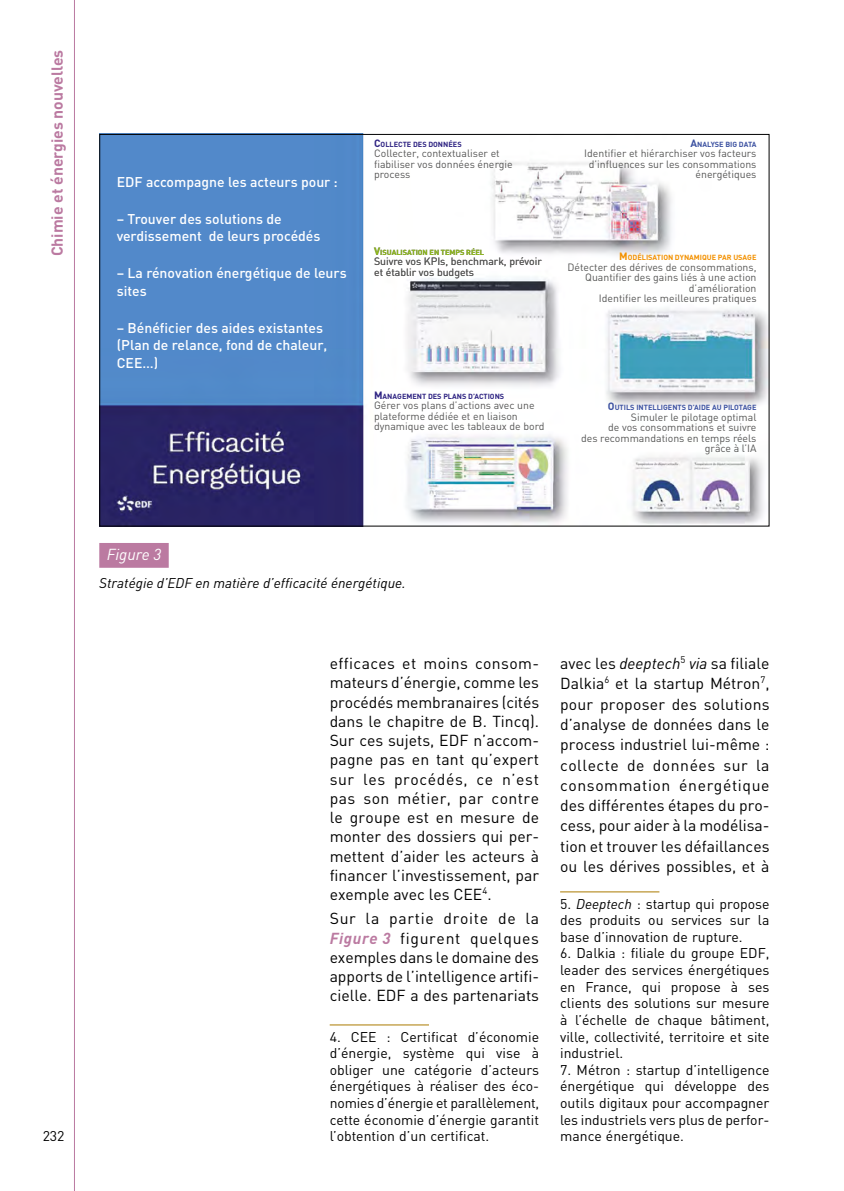
<style>
.page{position:relative;width:844px;height:1191px;background:#fff}
.page>*{position:absolute;margin:0;border:0;box-sizing:border-box;transform-origin:0 0}
.Texte_courant{font:15.75px/19.2px "DIN";color:#000;text-align:justify}
.t1{font:700 15.75px "DIN";color:#bb7aa1}
.Figure_numero{font:italic 15.75px "DIN";color:#fff}
.Notes{font:14px/16.6px "DIN";color:#000;text-align:justify}
.t2{font:500 14px/17.5px "DIN";color:#fff}
.Figure_titre{font:italic 14px "DIN";color:#000}
.t3{font:10.5px/10.5px "DIN";color:#565655}
.t4{font:700 7.35px "DIN";color:#3d52a1}
.t5{font:700 7.35px "DIN";color:#2e2382}
.t6{font:700 7.35px "DIN";color:#f39100}
.t7{font:700 7.35px "DIN";color:#94c11a}
.s1{font-size:10.5px}
.s2{font-weight:700;font-style:italic;color:#bb7aa1}
.s3{font-style:italic}
</style>
<div class="page">
<svg style="left:74px;top:0;width:1px;height:1191px"></svg>
<hr style="left:560px;top:891px;width:99px;height:1px;background:#aa7b00">
<hr style="left:329px;top:1024px;width:100px;height:1px;background:#aa7b00">
<div style="left:99px;top:543px;width:70px;height:25px;background:#bb7aa1"></div>
<img style="left:101px;top:136px;width:666px;height:388px">
<p class="t1" style="left:47px;top:256px;width:208px;rotate:-90deg">Chimie et énergies nouvelles</p>
<p class="t2" style="left:117px;top:173px;width:222px">EDF accompagne les acteurs pour :</p>
<p class="t2" style="left:117px;top:210px;width:205px">– Trouver des solutions de verdissement de leurs procédés</p>
<p class="t2" style="left:117px;top:264px;width:231px">– La rénovation énergétique de leurs sites</p>
<p class="t2" style="left:117px;top:318px;width:212px">– Bénéficier des aides existantes (Plan de relance, fond de chaleur,<br>CEE…)</p>
<p class="t5" style="left:374px;top:139px;width:89px"><span class="s1">C</span>OLLECTE DES DONNÉES</p>
<p class="t3" style="left:374px;top:148px;width:140px">Collecter, contextualiser et fiabiliser vos données énergie process</p>
<p class="t4" style="left:690px;top:139px;width:67px"><span class="s1">A</span>NALYSE BIG DATA</p>
<p class="t3" style="left:584px;top:148px;width:174px;text-align:right">Identifier et hiérarchiser vos facteurs d’influences sur les consommations énergétiques</p>
<p class="t7" style="left:374px;top:247px;width:112px"><span class="s1">V</span>ISUALISATION EN TEMPS RÉEL</p>
<p class="t3" style="left:374px;top:256px;width:169px">Suivre vos KPIs, benchmark, prévoir et établir vos budgets</p>
<p class="t6" style="left:619px;top:253px;width:139px"><span class="s1">M</span>ODÉLISATION DYNAMIQUE PAR USAGE</p>
<p class="t3" style="left:567px;top:261px;width:191px;text-align:right">Détecter des dérives de consommations, Quantifier des gains liés à une action d’amélioration<br>Identifier les meilleures pratiques</p>
<p class="t5" style="left:374px;top:391px;width:131px"><span class="s1">M</span>ANAGEMENT DES PLANS D’ACTIONS</p>
<p class="t3" style="left:374px;top:400px;width:172px">Gérer vos plans d’actions avec une plateforme dédiée et en liaison dynamique avec les tableaux de bord</p>
<p class="t4" style="left:607px;top:403px;width:150px"><span class="s1">O</span>UTILS INTELLIGENTS D’AIDE AU PILOTAGE</p>
<p class="t3" style="left:581px;top:411px;width:177px;text-align:right">Simuler le pilotage optimal<br>de vos consommations et suivre<br>des recommandations en temps réels grâce à l’IA</p>
<p class="Notes" style="left:43px;top:1127px;width:23px">232</p>
<p class="Figure_numero" style="left:107px;top:545px;width:56px">Figure 3</p>
<p class="Figure_titre" style="left:99px;top:574px;width:308px">Stratégie d’EDF en matière d’efficacité énergétique.</p>
<p class="Texte_courant" style="left:329px;top:653px;width:211px">efficaces et moins consom&shy;mateurs d’énergie, comme les procédés membranaires (cités dans le chapitre de B. Tincq).<br>Sur ces sujets, EDF n’accom&shy;pagne pas en tant qu’expert sur les procédés, ce n’est pas son métier, par contre le groupe est en mesure de monter des dossiers qui per&shy;mettent d’aider les acteurs à financer l’investissement, par exemple avec les CEE<sup>4</sup>.</p>
<p class="Texte_courant" style="left:329px;top:908px;width:211px">Sur la partie droite de la <span class="s2">Figure 3</span> figurent quelques exemples dans le domaine des apports de l’intelligence artifi&shy;cielle. EDF a des partenariats</p>
<p class="Notes" style="left:329px;top:1028px;width:211px">4. CEE : Certificat d’économie d’énergie, système qui vise à obliger une catégorie d’acteurs énergétiques à réaliser des éco&shy;nomies d’énergie et parallèlement, cette économie d’énergie garantit l’obtention d’un certificat.</p>
<p class="Texte_courant" style="left:560px;top:653px;width:211px;line-height:20.3px">avec les <span class="s3">deeptech</span><sup>5</sup> <span class="s3">via</span> sa filiale Dalkia<sup>6</sup> et la startup Métron<sup>7</sup>, pour proposer des solutions d’analyse de données dans le process industriel lui-même : collecte de données sur la consommation énergétique des différentes étapes du pro&shy;cess, pour aider à la modélisa&shy;tion et trouver les défaillances ou les dérives possibles, et à</p>
<p class="Notes" style="left:560px;top:895px;width:211px">5. <span class="s3">Deeptech</span> : startup qui propose des produits ou services sur la base d’innovation de rupture.</p>
<p class="Notes" style="left:560px;top:944px;width:211px">6. Dalkia : filiale du groupe EDF, leader des services énergétiques en France, qui propose à ses clients des solutions sur mesure à l’échelle de chaque bâtiment, ville, collectivité, territoire et site industriel.</p>
<p class="Notes" style="left:560px;top:1061px;width:211px">7. Métron : startup d’intelligence énergétique qui développe des outils digitaux pour accompagner les industriels vers plus de perfor&shy;mance énergétique.</p>
</div>
